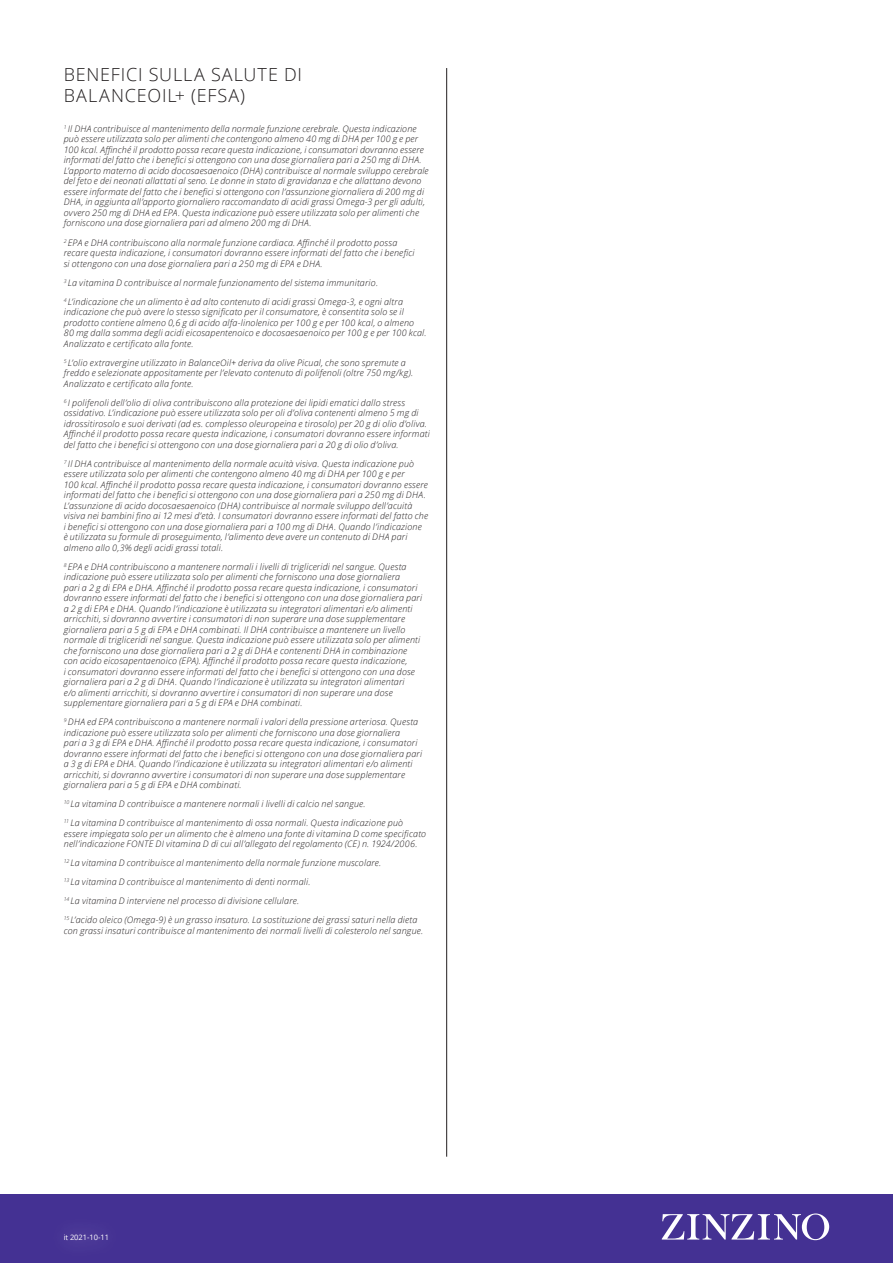
<style>
.page{position:relative;width:893px;height:1263px;background:#fff}
.page>*{position:absolute;margin:0;border:0;box-sizing:border-box;transform-origin:0 0}
.Sub-heading_12_14{font:300 18px/21px "Open Sans";letter-spacing:.045em;color:#231f20}
.EFSA_6_7{font:italic 300 9px/10.5px "Open Sans";letter-spacing:.02em;color:#231f20}
.t1{font:7.5px "Open Sans";color:#fff}
</style>
<div class="page">
<div style="left:0;top:1194px;width:893px;height:69px;background:#443193"></div>
<svg style="left:662px;top:1213px;width:167px;height:27px"></svg>
<hr style="left:446px;top:68px;width:1px;height:1089px;background:#231f20">
<p class="Sub-heading_12_14" style="left:64px;top:64px;width:240px">BENEFICI SULLA SALUTE DI<br>BALANCEOIL+ (EFSA)</p>
<p class="EFSA_6_7" style="left:64px;top:123px;width:366px"><sup>1</sup> Il DHA contribuisce al mantenimento della normale funzione cerebrale. Questa indicazione può essere utilizzata solo per alimenti che contengono almeno 40 mg di DHA per 100 g e per 100 kcal. Affinché il prodotto possa recare questa indicazione, i consumatori dovranno essere informati del fatto che i benefici si ottengono con una dose giornaliera pari a 250 mg di DHA.<br>L’apporto materno di acido docosaesaenoico (DHA) contribuisce al normale sviluppo cerebrale del feto e dei neonati allattati al seno. Le donne in stato di gravidanza e che allattano devono essere informate del fatto che i benefici si ottengono con l’assunzione giornaliera di 200 mg di DHA, in aggiunta all’apporto giornaliero raccomandato di acidi grassi Omega-3 per gli adulti, ovvero 250 mg di DHA ed EPA. Questa indicazione può essere utilizzata solo per alimenti che forniscono una dose giornaliera pari ad almeno 200 mg di DHA.</p>
<p class="EFSA_6_7" style="left:64px;top:237px;width:352px"><sup>2</sup> EPA e DHA contribuiscono alla normale funzione cardiaca. Affinché il prodotto possa recare questa indicazione, i consumatori dovranno essere informati del fatto che i benefici si ottengono con una dose giornaliera pari a 250 mg di EPA e DHA.</p>
<p class="EFSA_6_7" style="left:64px;top:277px;width:316px"><sup>3</sup> La vitamina D contribuisce al normale funzionamento del sistema immunitario.</p>
<p class="EFSA_6_7" style="left:64px;top:296px;width:364px"><sup>4</sup> L’indicazione che un alimento è ad alto contenuto di acidi grassi Omega-3, e ogni altra indicazione che può avere lo stesso significato per il consumatore, è consentita solo se il prodotto contiene almeno 0,6 g di acido alfa-linolenico per 100 g e per 100 kcal, o almeno 80 mg dalla somma degli acidi eicosapentenoico e docosaesaenoico per 100 g e per 100 kcal.<br>Analizzato e certificato alla fonte.</p>
<p class="EFSA_6_7" style="left:64px;top:357px;width:351px"><sup>5</sup> L’olio extravergine utilizzato in BalanceOil+ deriva da olive Picual, che sono spremute a freddo e selezionate appositamente per l’elevato contenuto di polifenoli (oltre 750 mg/kg).<br>Analizzato e certificato alla fonte.</p>
<p class="EFSA_6_7" style="left:64px;top:397px;width:368px"><sup>6</sup> I polifenoli dell’olio di oliva contribuiscono alla protezione dei lipidi ematici dallo stress ossidativo. L’indicazione può essere utilizzata solo per oli d’oliva contenenti almeno 5 mg di idrossitirosolo e suoi derivati (ad es. complesso oleuropeina e tirosolo) per 20 g di olio d’oliva.<br>Affinché il prodotto possa recare questa indicazione, i consumatori dovranno essere informati del fatto che i benefici si ottengono con una dose giornaliera pari a 20 g di olio d’oliva.</p>
<p class="EFSA_6_7" style="left:64px;top:458px;width:366px"><sup>7</sup> Il DHA contribuisce al mantenimento della normale acuità visiva. Questa indicazione può essere utilizzata solo per alimenti che contengono almeno 40 mg di DHA per 100 g e per<br>100 kcal. Affinché il prodotto possa recare questa indicazione, i consumatori dovranno essere informati del fatto che i benefici si ottengono con una dose giornaliera pari a 250 mg di DHA.<br>L’assunzione di acido docosaesaenoico (DHA) contribuisce al normale sviluppo dell’acuità visiva nei bambini fino ai 12 mesi d’età. I consumatori dovranno essere informati del fatto che i benefici si ottengono con una dose giornaliera pari a 100 mg di DHA. Quando l’indicazione<br>è utilizzata su formule di proseguimento, l’alimento deve avere un contenuto di DHA pari almeno allo 0,3% degli acidi grassi totali.</p>
<p class="EFSA_6_7" style="left:64px;top:561px;width:360px"><sup>8</sup> EPA e DHA contribuiscono a mantenere normali i livelli di trigliceridi nel sangue. Questa indicazione può essere utilizzata solo per alimenti che forniscono una dose giornaliera<br>pari a 2 g di EPA e DHA. Affinché il prodotto possa recare questa indicazione, i consumatori dovranno essere informati del fatto che i benefici si ottengono con una dose giornaliera pari a 2 g di EPA e DHA. Quando l’indicazione è utilizzata su integratori alimentari e/o alimenti arricchiti, si dovranno avvertire i consumatori di non superare una dose supplementare giornaliera pari a 5 g di EPA e DHA combinati. Il DHA contribuisce a mantenere un livello normale di trigliceridi nel sangue. Questa indicazione può essere utilizzata solo per alimenti che forniscono una dose giornaliera pari a 2 g di DHA e contenenti DHA in combinazione con acido eicosapentaenoico (EPA). Affinché il prodotto possa recare questa indicazione,<br>i consumatori dovranno essere informati del fatto che i benefici si ottengono con una dose giornaliera pari a 2 g di DHA. Quando l’indicazione è utilizzata su integratori alimentari<br>e/o alimenti arricchiti, si dovranno avvertire i consumatori di non superare una dose supplementare giornaliera pari a 5 g di EPA e DHA combinati.</p>
<p class="EFSA_6_7" style="left:64px;top:716px;width:360px"><sup>9</sup> DHA ed EPA contribuiscono a mantenere normali i valori della pressione arteriosa. Questa indicazione può essere utilizzata solo per alimenti che forniscono una dose giornaliera<br>pari a 3 g di EPA e DHA. Affinché il prodotto possa recare questa indicazione, i consumatori dovranno essere informati del fatto che i benefici si ottengono con una dose giornaliera pari a 3 g di EPA e DHA. Quando l’indicazione è utilizzata su integratori alimentari e/o alimenti arricchiti, si dovranno avvertire i consumatori di non superare una dose supplementare giornaliera pari a 5 g di EPA e DHA combinati.</p>
<p class="EFSA_6_7" style="left:64px;top:798px;width:303px"><sup>10</sup> La vitamina D contribuisce a mantenere normali i livelli di calcio nel sangue.</p>
<p class="EFSA_6_7" style="left:64px;top:817px;width:364px"><sup>11</sup> La vitamina D contribuisce al mantenimento di ossa normali. Questa indicazione può essere impiegata solo per un alimento che è almeno una fonte di vitamina D come specificato nell’indicazione FONTE DI vitamina D di cui all’allegato del regolamento (CE) n. 1924/2006.</p>
<p class="EFSA_6_7" style="left:64px;top:857px;width:319px"><sup>12</sup> La vitamina D contribuisce al mantenimento della normale funzione muscolare.</p>
<p class="EFSA_6_7" style="left:64px;top:876px;width:248px"><sup>13</sup> La vitamina D contribuisce al mantenimento di denti normali.</p>
<p class="EFSA_6_7" style="left:64px;top:895px;width:237px"><sup>14</sup> La vitamina D interviene nel processo di divisione cellulare.</p>
<p class="EFSA_6_7" style="left:64px;top:914px;width:361px"><sup>15</sup> L’acido oleico (Omega-9) è un grasso insaturo. La sostituzione dei grassi saturi nella dieta con grassi insaturi contribuisce al mantenimento dei normali livelli di colesterolo nel sangue.</p>
<p class="t1" style="left:64px;top:1232px;width:47px">it 2021-10-11</p>
</div>
